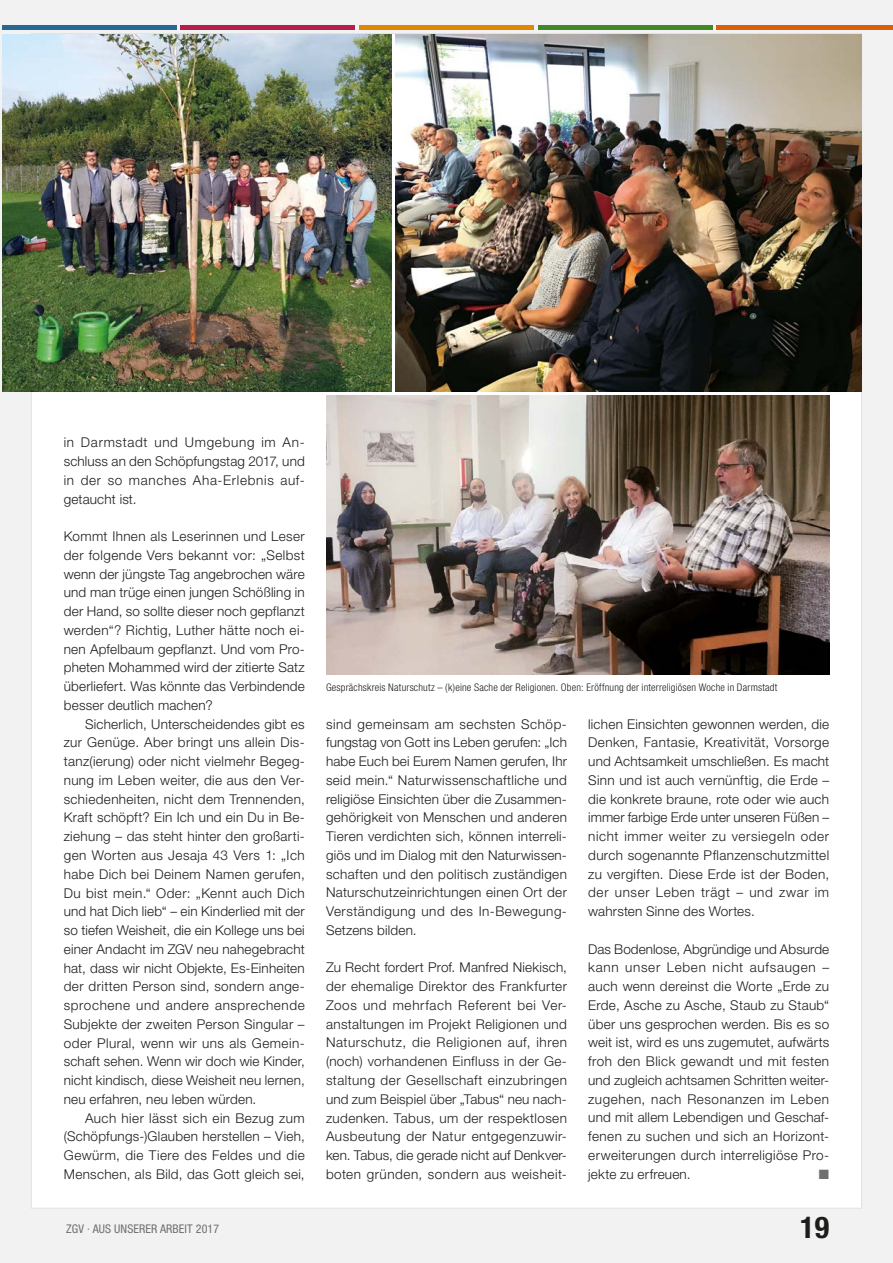
<style>
.page{position:relative;width:893px;height:1263px;background:#f2f2f2}
.page>*{position:absolute;margin:0;border:0;box-sizing:border-box;transform-origin:0 0}
.t1{font:700 condensed 30px "Helvetica Neue LT Pro";color:#1d1d1b}
.t2{font:300 13.5px/18.8px "Helvetica Neue LT Pro";letter-spacing:.025em;color:#1d1d1b}
.t3{font:300 13.5px/18.8px "Helvetica Neue LT Pro";letter-spacing:.05em;color:#1d1d1b}
.t4{font:13.5px "Zapf Dingbats ITC";color:#706f6f}
.t5{font:condensed 12px "Helvetica Neue LT Pro";letter-spacing:.01em;color:#706f6f}
.t6{font:300 condensed 10.5px "Helvetica Neue LT Pro";letter-spacing:.015em;color:#1d1d1b}
</style>
<div class="page">
<hr style="left:2px;top:26px;width:174px;height:4px;background:#256895">
<hr style="left:181px;top:26px;width:174px;height:4px;background:#b71d4a">
<hr style="left:359px;top:26px;width:175px;height:4px;background:#e18800">
<hr style="left:538px;top:26px;width:174px;height:4px;background:#408927">
<hr style="left:716px;top:26px;width:177px;height:4px;background:#da5f06">
<div style="left:30px;top:33px;width:832px;height:1176px;background:#fff"></div>
<img style="left:396px;top:34px;width:465px;height:357px">
<img style="left:2px;top:34px;width:390px;height:357px">
<img style="left:326px;top:395px;width:503px;height:280px">
<p class="t3" style="left:64px;top:433px;width:242px">in Darmstadt und Umgebung im An&shy;schluss an den Schöpfungstag 2017, und in der so manches Aha-Erlebnis auf&shy;getaucht ist.</p>
<p class="t2" style="left:64px;top:527px;width:242px">Kommt Ihnen als Leserinnen und Leser der folgende Vers bekannt vor: „Selbst wenn der jüngste Tag angebrochen wäre und man trüge einen jungen Schößling in der Hand, so sollte dieser noch gepflanzt werden“? Richtig, Luther hätte noch ei&shy;nen Apfelbaum gepflanzt. Und vom Pro&shy;pheten Mohammed wird der zitierte Satz überliefert. Was könnte das Verbindende besser deutlich machen?</p>
<p class="t2" style="left:64px;top:714px;width:242px;text-indent:21px">Sicherlich, Unterscheidendes gibt es zur Genüge. Aber bringt uns allein Dis&shy;tanz(ierung) oder nicht vielmehr Begeg&shy;nung im Leben weiter, die aus den Ver&shy;schiedenheiten, nicht dem Trennenden, Kraft schöpft? Ein Ich und ein Du in Be&shy;ziehung – das steht hinter den großarti&shy;gen Worten aus Jesaja 43 Vers 1: „Ich habe Dich bei Deinem Namen gerufen, Du bist mein.“ Oder: „Kennt auch Dich und hat Dich lieb“ – ein Kinderlied mit der so tiefen Weisheit, die ein Kollege uns bei einer Andacht im ZGV neu nahegebracht hat, dass wir nicht Objekte, Es-Einheiten der dritten Person sind, sondern ange&shy;sprochene und andere ansprechende Subjekte der zweiten Person Singular – oder Plural, wenn wir uns als Gemein&shy;schaft sehen. Wenn wir doch wie Kinder, nicht kindisch, diese Weisheit neu lernen, neu erfahren, neu leben würden.</p>
<p class="t2" style="left:64px;top:1108px;width:242px;text-align:justify;text-indent:21px">Auch hier lässt sich ein Bezug zum (Schöpfungs-)Glauben herstellen – Vieh, Gewürm, die Tiere des Feldes und die Menschen, als Bild, das Gott gleich sei,</p>
<p class="t6" style="left:326px;top:681px;width:453px">Gesprächskreis Naturschutz – (k)eine Sache der Religionen. Oben: Eröffnung der interreligiösen Woche in Darmstadt</p>
<p class="t2" style="left:326px;top:714px;width:242px">sind gemeinsam am sechsten Schöp&shy;fungstag von Gott ins Leben gerufen: „Ich habe Euch bei Eurem Namen gerufen, Ihr seid mein.“ Naturwissenschaftliche und religiöse Einsichten über die Zusammen&shy;gehörigkeit von Menschen und anderen Tieren verdichten sich, können interreli&shy;giös und im Dialog mit den Naturwissen&shy;schaften und den politisch zuständigen Naturschutzeinrichtungen einen Ort der Verständigung und des In-Bewegung-Setzens bilden.</p>
<p class="t2" style="left:326px;top:958px;width:242px">Zu Recht fordert Prof. Manfred Niekisch, der ehemalige Direktor des Frankfurter Zoos und mehrfach Referent bei Ver&shy;anstaltungen im Projekt Religionen und Naturschutz, die Religionen auf, ihren (noch) vorhandenen Einfluss in der Ge&shy;staltung der Gesellschaft einzubringen und zum Beispiel über „Tabus“ neu nach&shy;zudenken. Tabus, um der respektlosen Ausbeutung der Natur entgegenzuwir&shy;ken. Tabus, die gerade nicht auf Denkver&shy;boten gründen, sondern aus weisheit-</p>
<p class="t2" style="left:588px;top:714px;width:242px;text-align:justify">lichen Einsichten gewonnen werden, die Denken, Fantasie, Kreativität, Vorsorge und Achtsamkeit umschließen. Es macht Sinn und ist auch vernünftig, die Erde – die konkrete braune, rote oder wie auch immer farbige Erde unter unseren Füßen – nicht immer weiter zu versiegeln oder durch sogenannte Pflanzenschutzmittel zu vergiften. Diese Erde ist der Boden, der unser Leben trägt – und zwar im wahrsten Sinne des Wortes.</p>
<p class="t2" style="left:588px;top:939px;width:242px">Das Bodenlose, Abgründige und Absurde kann unser Leben nicht aufsaugen – auch wenn dereinst die Worte „Erde zu Erde, Asche zu Asche, Staub zu Staub“ über uns gesprochen werden. Bis es so weit ist, wird es uns zugemutet, aufwärts froh den Blick gewandt und mit festen und zugleich achtsamen Schritten weiter&shy;zugehen, nach Resonanzen im Leben und mit allem Lebendigen und Geschaf&shy;fenen zu suchen und sich an Horizont&shy;erweiterungen durch interreligiöse Pro&shy;jekte zu erfreuen.</p>
<p class="t4" style="left:819px;top:1168px;width:12px">■</p>
<p class="t5" style="left:66px;top:1222px;width:155px">ZGV · AUS UNSERER ARBEIT 2017</p>
<h1 class="t1" style="left:800px;top:1209px;width:31px">19</h1>
</div>
